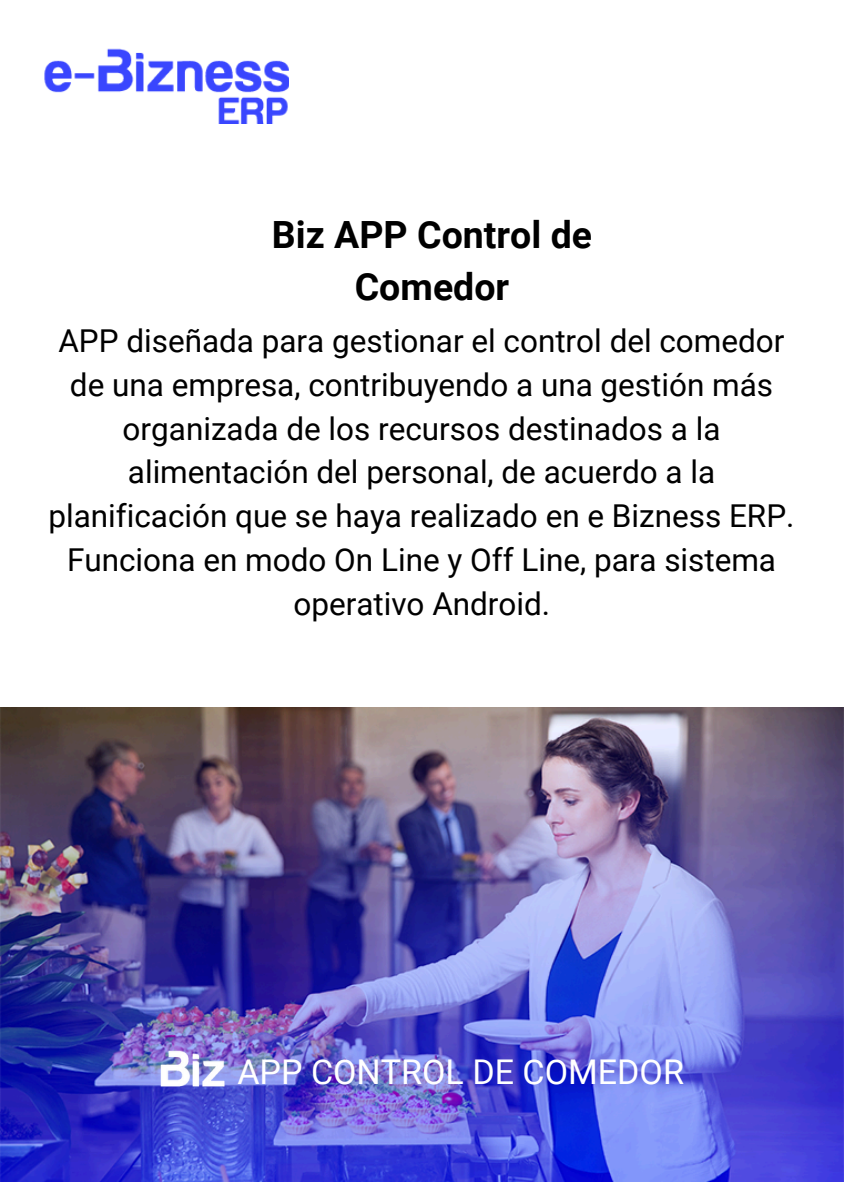
<style>
.page{position:relative;width:844px;height:1182px;background:#fff}
.page>*{position:absolute;margin:0;border:0;box-sizing:border-box;transform-origin:0 0}
.t1{font:700 37.5px/51.8px "Roboto";color:#000;text-align:center}
.t2{font:34.05px "Roboto";color:#fff}
.t3{font:31.5px/43.8px "Roboto";color:#000;text-align:center}
</style>
<div class="page">
<img style="left:44px;top:48px;width:244px;height:75px">
<img style="left:0;top:707px;width:844px;height:474px">
<img style="left:158px;top:1043px;width:69px;height:54px">
<p class="t1" style="left:272px;top:210px;width:322px">Biz APP Control de<br>Comedor</p>
<h2 class="t3" style="left:48px;top:319px;width:747px">APP diseñada para gestionar el control del comedor de una empresa, contribuyendo a una gestión más organizada de los recursos destinados a la alimentación del personal, de acuerdo a la planificación que se haya realizado en e Bizness ERP.<br>Funciona en modo On Line y Off Line, para sistema operativo Android.</h2>
<p class="t2" style="left:237px;top:1051px;width:448px">APP CONTROL DE COMEDOR</p>
</div>
